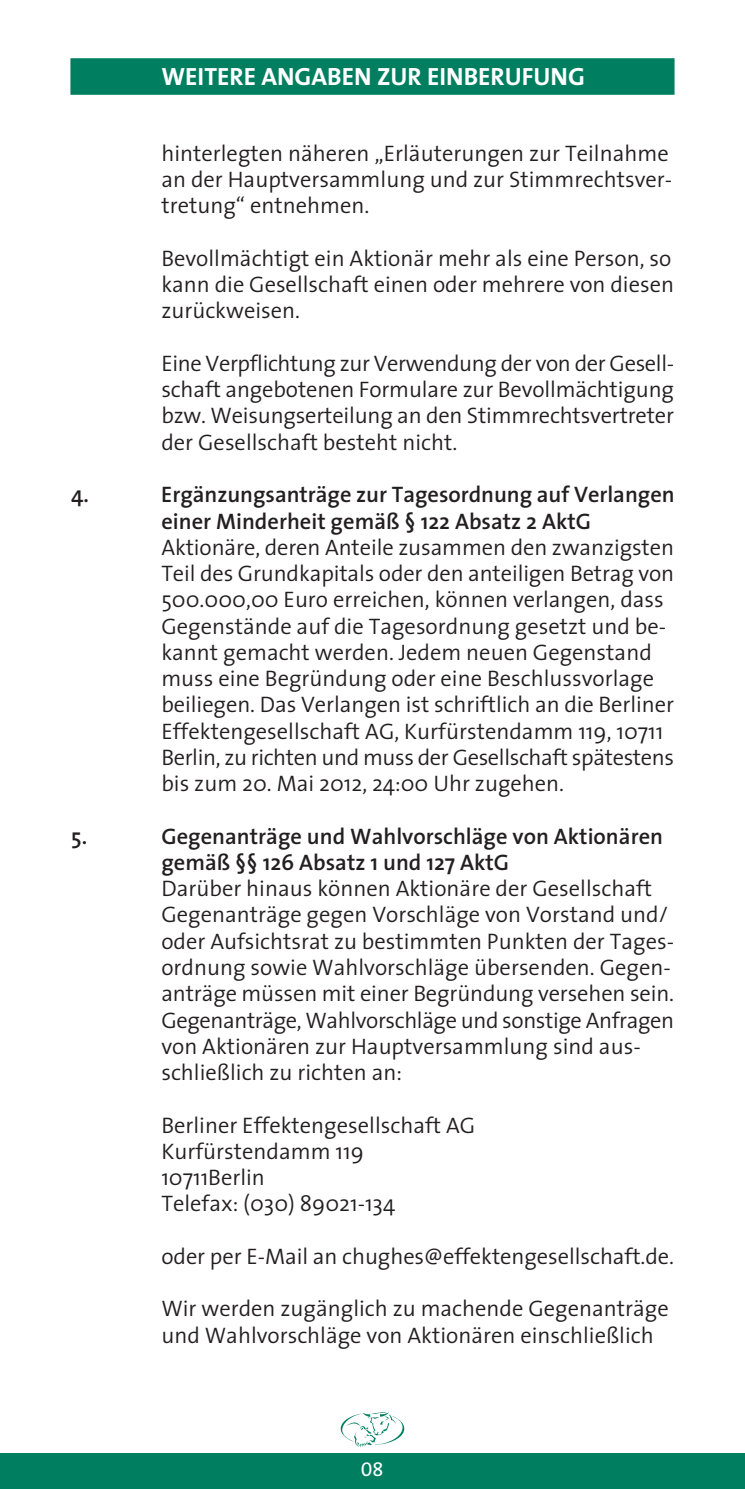
<style>
.page{position:relative;width:745px;height:1489px;background:#fff}
.page>*{position:absolute;margin:0;border:0;box-sizing:border-box;transform-origin:0 0}
.t1{font:700 25px "The Sans";color:#fff}
.t2{font:300 22.5px/26.2px "The Sans";color:#231f20}
.t3{font:600 22.5px/26.2px "The Sans";color:#231f20}
.t4{font:20px "The Sans Caps";color:#fff}
</style>
<div class="page">
<svg style="left:0;top:1412px;width:744px;height:76px"></svg>
<div style="left:71px;top:58px;width:603px;height:37px;background:#007f60;border:1px solid #007f60"></div>
<p class="t1" style="left:161px;top:67px;width:424px">WEITERE ANGABEN ZUR EINBERUFUNG</p>
<p class="t2" style="left:161px;top:142px;width:512px">hinterlegten näheren „Erläuterungen zur Teilnahme an der Hauptversammlung und zur Stimmrechtsver&shy;tretung“ entnehmen.</p>
<p class="t2" style="left:161px;top:247px;width:514px;text-align:justify">Bevollmächtigt ein Aktionär mehr als eine Person, so kann die Gesellschaft einen oder mehrere von diesen zurückweisen.</p>
<p class="t2" style="left:161px;top:352px;width:514px;text-align:justify">Eine Verpflichtung zur Verwendung der von der Gesell&shy;schaft angebotenen Formulare zur Bevollmächtigung bzw. Weisungserteilung an den Stimmrechtsvertreter der Gesellschaft besteht nicht.</p>
<p class="t3" style="left:71px;top:483px;width:19px">4.</p>
<p class="t3" style="left:161px;top:483px;width:514px">Ergänzungsanträge zur Tagesordnung auf Verlangen einer Minderheit gemäß § 122 Absatz 2 AktG</p>
<p class="t2" style="left:161px;top:536px;width:514px">Aktionäre, deren Anteile zusammen den zwanzigsten Teil des Grundkapitals oder den anteiligen Betrag von 500.000,00 Euro erreichen, können verlangen, dass Gegenstände auf die Tagesordnung gesetzt und be&shy;kannt gemacht werden. Jedem neuen Gegenstand muss eine Begründung oder eine Beschlussvorlage beiliegen. Das Verlangen ist schriftlich an die Berliner Effektengesellschaft AG, Kurfürstendamm 119, 10711<br>Berlin, zu richten und muss der Gesellschaft spätestens bis zum 20. Mai 2012, 24:00 Uhr zugehen.</p>
<p class="t3" style="left:71px;top:825px;width:17px">5.</p>
<p class="t3" style="left:161px;top:825px;width:503px">Gegenanträge und Wahlvorschläge von Aktionären gemäß §§ 126 Absatz 1 und 127 AktG</p>
<p class="t2" style="left:161px;top:877px;width:514px">Darüber hinaus können Aktionäre der Gesellschaft Gegenanträge gegen Vorschläge von Vorstand und/ oder Aufsichtsrat zu bestimmten Punkten der Tages&shy;ordnung sowie Wahlvorschläge übersenden. Gegen&shy;anträge müssen mit einer Begründung versehen sein.<br>Gegenanträge, Wahlvorschläge und sonstige Anfragen von Aktionären zur Hauptversammlung sind aus&shy;schließlich zu richten an:</p>
<p class="t2" style="left:161px;top:1114px;width:315px">Berliner Effektengesellschaft AG<br>Kurfürstendamm 119<br>10711Berlin<br>Telefax: (030) 89021-134</p>
<p class="t2" style="left:161px;top:1245px;width:514px">oder per E-Mail an chughes@effektengesellschaft.de.</p>
<p class="t2" style="left:161px;top:1297px;width:508px">Wir werden zugänglich zu machende Gegenanträge und Wahlvorschläge von Aktionären einschließlich</p>
<p class="t4" style="left:361px;top:1456px;width:24px">08</p>
</div>
